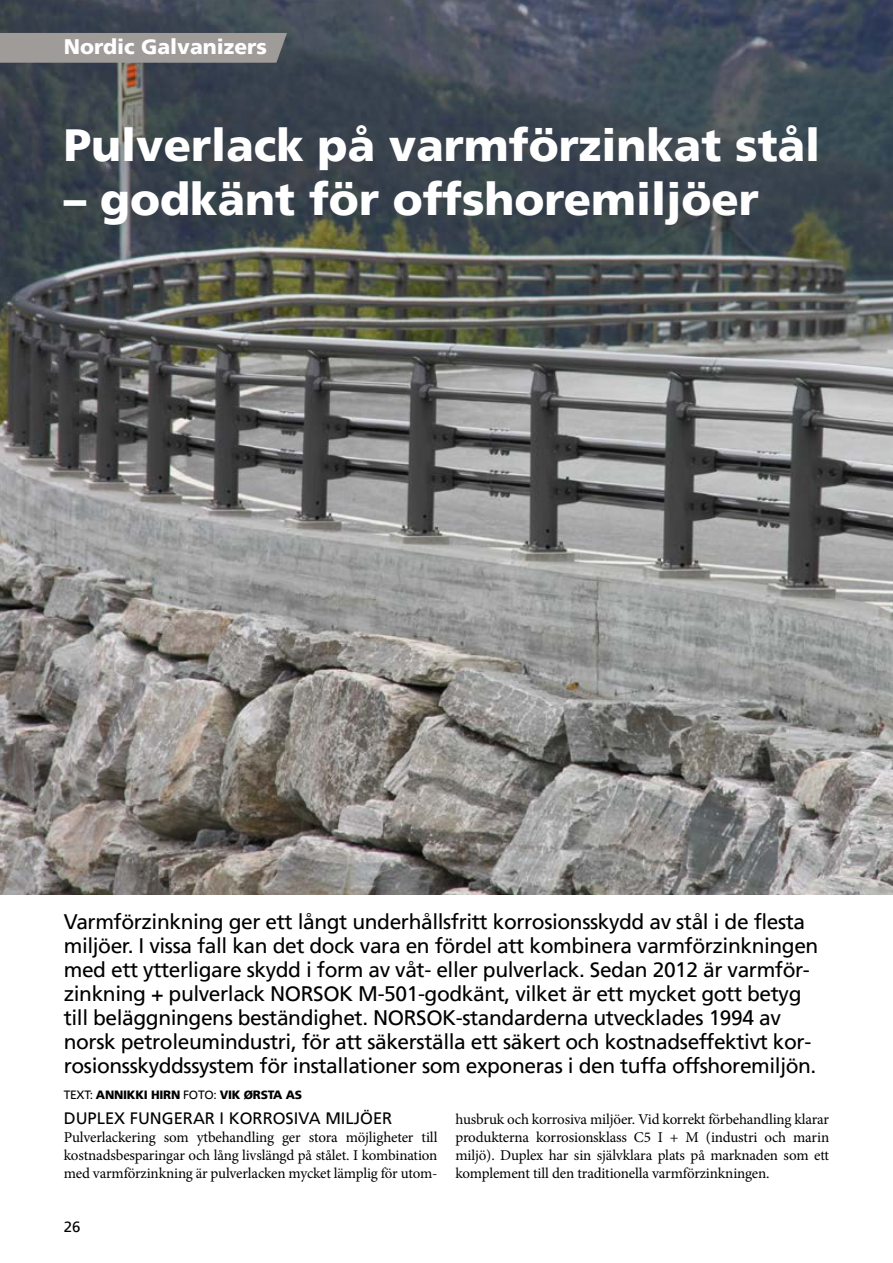
<style>
.page{position:relative;width:893px;height:1263px;background:#fff}
.page>*{position:absolute;margin:0;border:0;box-sizing:border-box;transform-origin:0 0}
.t1{font:900 45px "Frutiger LT";color:#fff}
.t2{font:21px/24px "Frutiger LT";letter-spacing:-.02em;color:#000}
.t3{font:900 21px "Frutiger LT";color:#fff}
.t4{font:16.5px "Frutiger LT";color:#000}
.t5{font:15px/18px "Minion Pro";letter-spacing:-.01em;color:#000;text-align:justify}
.t6{font:15px "Frutiger LT";color:#000}
.t7{font:900 12px "Frutiger LT";letter-spacing:-.02em;color:#000}
.s1{font-weight:400}
</style>
<div class="page">
<img style="left:0;top:0;width:893px;height:894px">
<div style="left:0;top:33px;width:287px;height:30px;background:#9e9b99"></div>
<p class="t3" style="left:64px;top:34px;width:205px">Nordic Galvanizers</p>
<h1 class="t1" style="left:64px;top:118px;width:758px">Pulverlack på varmförzinkat stål</h1>
<h1 class="t1" style="left:64px;top:172px;width:697px">– godkänt för offshoremiljöer</h1>
<p class="t2" style="left:64px;top:909px;width:756px">Varmförzinkning ger ett långt underhållsfritt korrosionsskydd av stål i de flesta miljöer. I vissa fall kan det dock vara en fördel att kombinera varmförzinkningen med ett ytterligare skydd i form av våt- eller pulverlack. Sedan 2012 är varmför&shy;zinkning + pulverlack NORSOK M-501-godkänt, vilket är ett mycket gott betyg till beläggningens beständighet. NORSOK-standarderna utvecklades 1994 av norsk petroleumindustri, för att säkerställa ett säkert och kostnadseffektivt kor&shy;rosionsskyddssystem för installationer som exponeras i den tuffa offshoremiljön.</p>
<p class="t7" style="left:64px;top:1087px;width:240px"><span class="s1">TEXT:</span> ANNIKKI HIRN <span class="s1">FOTO:</span> VIK ØRSTA AS</p>
<p class="t4" style="left:64px;top:1108px;width:330px">DUPLEX FUNGERAR I KORROSIVA MILJÖER</p>
<p class="t5" style="left:64px;top:1128px;width:375px">Pulverlackering som ytbehandling ger stora möjligheter till kostnadsbesparingar och lång livslängd på stålet. I kombination med varmförzinkning är pulverlacken mycket lämplig för utom-</p>
<p class="t6" style="left:64px;top:1218px;width:18px">26</p>
<p class="t5" style="left:455px;top:1110px;width:375px">husbruk och korrosiva miljöer. Vid korrekt förbehandling klarar produkterna korrosionsklass C5 I + M (industri och marin miljö). Duplex har sin självklara plats på marknaden som ett komplement till den traditionella varmförzinkningen.</p>
</div>
